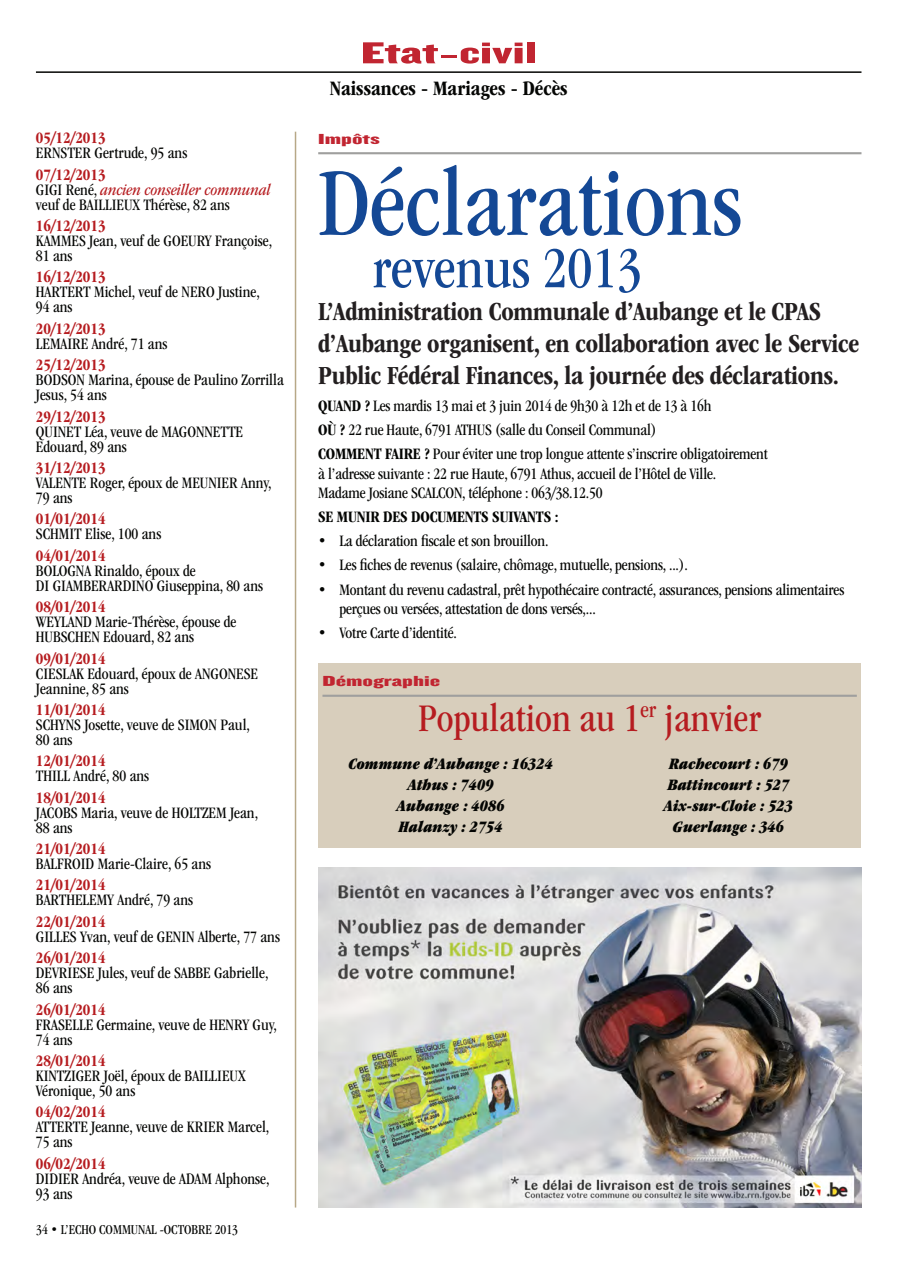
<style>
.page{position:relative;width:900px;height:1273px;background:#fff}
.page>*{position:absolute;margin:0;border:0;box-sizing:border-box;transform-origin:0 0}
.Paragraph_Style20{font:condensed 99px "ITC Garamond Std";color:#144895}
.Paragraph_Style20-2{font:condensed 60px "ITC Garamond Std";color:#144895}
.Paragraph_Style44{font:condensed 40.5px "ITC Garamond Std";color:#b61c20}
.Paragraph_Style1{font:31.5px "Knockout HTF69 Full Liteweight";color:#c12531;scale:2 1}
.Paragraph_Style23{font:700 condensed 27px/32.4px "ITC Garamond Std";letter-spacing:-.01em;color:#231f20}
.Paragraph_Style1-2{font:700 condensed 21.3px "ITC Garamond Std";color:#040503}
.Paragraph_Style1-3{font:condensed 16.5px/15px "ITC Garamond Std";color:#040503}
.Paragraph_Style23-2{font:condensed 16.5px/19.8px "ITC Garamond Std";letter-spacing:-.01em;color:#040503}
.Paragraph_Style30{font:16.5px "ITC Garamond Std Ult Cond Ita";color:#040503}
.Paragraph_Style23-3{font:700 condensed 16.5px "ITC Garamond Std";letter-spacing:-.01em;color:#040503}
.Paragraph_Style1-4{font:15px "Knockout HTF69 Full Liteweight";color:#c12531;scale:2 1}
.t1{font:condensed 14.1px "ITC Garamond Std";color:#040503}
.s1{font-weight:700;color:#b61c20}
.s2{font-style:italic;color:#b61c20}
.s3{font-family:"Times New Roman MT Std"}
.s4{font-family:"Times New Roman MT Std";font-weight:400;font-stretch:normal}
.s5{font-weight:700}
</style>
<div class="page">
<div style="left:318px;top:663px;width:542px;height:79px;background:#d8cebc"></div>
<hr style="left:322px;top:695px;width:534px;height:2px;background:#9f9f9e">
<hr style="left:318px;top:152px;width:543px;height:2px;background:#9f9f9e">
<hr style="left:36px;top:71px;width:825px;height:2px;background:#040503">
<img style="left:318px;top:867px;width:542px;height:340px">
<div style="left:318px;top:742px;width:542px;height:105px;background:#d8cebc"></div>
<hr style="left:295px;top:132px;width:1px;height:1075px;background:#b7a887">
<p class="Paragraph_Style1-3" style="left:36px;top:131px;width:153px"><span class="s1">05/12/2013<br></span>ERNSTER Gertrude, 95 ans</p>
<p class="Paragraph_Style1-3" style="left:36px;top:167px;width:236px"><span class="s1">07/12/2013<br></span>GIGI René, <span class="s2">ancien conseiller communal </span>veuf de BAILLIEUX Thérèse, 82 ans</p>
<p class="Paragraph_Style1-3" style="left:36px;top:218px;width:238px"><span class="s1">16/12/2013<br></span>KAMMES Jean, veuf de GOEURY Françoise,<br>81 ans</p>
<p class="Paragraph_Style1-3" style="left:36px;top:270px;width:225px"><span class="s1">16/12/2013<br></span>HARTERT Michel, veuf de NERO Justine,<br>94 ans</p>
<p class="Paragraph_Style1-3" style="left:36px;top:321px;width:133px"><span class="s1">20/12/2013<br></span>LEMAIRE André, 71 ans</p>
<p class="Paragraph_Style1-3" style="left:36px;top:358px;width:249px"><span class="s1">25/12/2013<br></span>BODSON Marina, épouse de Paulino Zorrilla<br>Jesus, 54 ans</p>
<p class="Paragraph_Style1-3" style="left:36px;top:409px;width:208px"><span class="s1">29/12/2013<br></span>QUINET Léa, veuve de MAGONNETTE<br>Edouard, 89 ans</p>
<p class="Paragraph_Style1-3" style="left:36px;top:460px;width:237px"><span class="s1">31/12/2013<br></span>VALENTE Roger, époux de MEUNIER Anny,<br>79 ans</p>
<p class="Paragraph_Style1-3" style="left:36px;top:512px;width:127px"><span class="s1">01/01/2014<br></span>SCHMIT Elise, 100 ans</p>
<p class="Paragraph_Style1-3" style="left:36px;top:548px;width:228px"><span class="s1">04/01/2014<br></span>BOLOGNA Rinaldo, époux de<br>DI GIAMBERARDINO Giuseppina, 80 ans</p>
<p class="Paragraph_Style1-3" style="left:36px;top:599px;width:202px"><span class="s1">08/01/2014<br></span>WEYLAND Marie-Thérèse, épouse de<br>HUBSCHEN Edouard, 82 ans</p>
<p class="Paragraph_Style1-3" style="left:36px;top:651px;width:223px"><span class="s1">09/01/2014<br></span>CIESLAK Edouard, époux de ANGONESE<br>Jeannine, 85 ans</p>
<p class="Paragraph_Style1-3" style="left:36px;top:702px;width:215px"><span class="s1">11/01/2014<br></span>SCHYNS Josette, veuve de SIMON Paul,<br>80 ans</p>
<p class="Paragraph_Style1-3" style="left:36px;top:754px;width:115px"><span class="s1">12/01/2014<br></span>THILL André, 80 ans</p>
<p class="Paragraph_Style1-3" style="left:36px;top:790px;width:223px"><span class="s1">18/01/2014<br></span>JACOBS Maria, veuve de HOLTZEM Jean,<br>88 ans</p>
<p class="Paragraph_Style1-3" style="left:36px;top:841px;width:177px"><span class="s1">21/01/2014<br></span>BALFROID Marie-Claire, 65 ans</p>
<p class="Paragraph_Style1-3" style="left:36px;top:878px;width:159px"><span class="s1">21/01/2014<br></span>BARTHELEMY André, 79 ans</p>
<p class="Paragraph_Style1-3" style="left:36px;top:914px;width:245px"><span class="s1">22/01/2014<br></span>GILLES Yvan, veuf de GENIN Alberte, 77 ans</p>
<p class="Paragraph_Style1-3" style="left:36px;top:951px;width:234px"><span class="s1">26/01/2014<br></span>DEVRIESE Jules, veuf de SABBE Gabrielle,<br>86 ans</p>
<p class="Paragraph_Style1-3" style="left:36px;top:1002px;width:242px"><span class="s1">26/01/2014<br></span>FRASELLE Germaine, veuve de HENRY Guy,<br>74 ans</p>
<p class="Paragraph_Style1-3" style="left:36px;top:1053px;width:211px"><span class="s1">28/01/2014<br></span>KINTZIGER Joël, époux de BAILLIEUX<br>Véronique, 50 ans</p>
<p class="Paragraph_Style1-3" style="left:36px;top:1105px;width:235px"><span class="s1">04/02/2014<br></span>ATTERTE Jeanne, veuve de KRIER Marcel,<br>75 ans</p>
<p class="Paragraph_Style1-3" style="left:36px;top:1156px;width:235px"><span class="s1">06/02/2014<br></span>DIDIER Andréa, veuve de ADAM Alphonse,<br>93 ans</p>
<p class="t1" style="left:36px;top:1222px;width:203px">34 • L’ECHO COMMUNAL -OCTOBRE 2013</p>
<p class="Paragraph_Style1" style="left:361px;top:37px;width:89px">Etat<span class="s3">-</span>civil</p>
<p class="Paragraph_Style1-2" style="left:329px;top:76px;width:239px">Naissances <span class="s4">-</span> Mariages <span class="s4">-</span> Décès</p>
<p class="Paragraph_Style1-4" style="left:318px;top:131px;width:32px">Impôts</p>
<p class="Paragraph_Style20" style="left:318px;top:148px;width:425px">Déclarations</p>
<p class="Paragraph_Style20-2" style="left:372px;top:235px;width:271px">revenus 2013</p>
<p class="Paragraph_Style23" style="left:318px;top:295px;width:542px">L’Administration Communale d’Aubange et le CPAS d’Aubange organisent, en collaboration avec le Service<br>Public Fédéral Finances, la journée des déclarations.</p>
<p class="Paragraph_Style23-2" style="left:318px;top:396px;width:395px"><span class="s5">QUAND ?</span> Les mardis 13 mai et 3 juin 2014 de 9h30 à 12h et de 13 à 16h</p>
<p class="Paragraph_Style23-2" style="left:318px;top:420px;width:340px"><span class="s5">OÙ ?</span> 22 rue Haute, 6791 ATHUS (salle du Conseil Communal)</p>
<p class="Paragraph_Style23-2" style="left:318px;top:444px;width:451px"><span class="s5">COMMENT FAIRE ?</span> Pour éviter une trop longue attente s’inscrire obligatoirement à l’adresse suivante : 22 rue Haute, 6791 Athus, accueil de l’Hôtel de Ville.<br>Madame Josiane SCALCON, téléphone : 063/38.12.50</p>
<p class="Paragraph_Style23-3" style="left:318px;top:508px;width:242px">SE MUNIR DES DOCUMENTS SUIVANTS :</p>
<p class="Paragraph_Style23-2" style="left:318px;top:531px;width:232px">• La déclaration fiscale et son brouillon.</p>
<p class="Paragraph_Style23-2" style="left:318px;top:555px;width:371px">• Les fiches de revenus (salaire, chômage, mutuelle, pensions, ...).</p>
<p class="Paragraph_Style23-2" style="left:339px;top:579px;width:506px;text-indent:-21px">• Montant du revenu cadastral, prêt hypothécaire contracté, assurances, pensions alimentaires perçues ou versées, attestation de dons versés,...</p>
<p class="Paragraph_Style23-2" style="left:318px;top:623px;width:140px">• Votre Carte d’identité.</p>
<p class="Paragraph_Style1-4" style="left:322px;top:673px;width:60px">Démographie</p>
<p class="Paragraph_Style44" style="left:418px;top:696px;width:344px">Population au 1<sup>er</sup> janvier</p>
<p class="Paragraph_Style30" style="left:348px;top:754px;width:206px">Commune d’Aubange : 16324</p>
<p class="Paragraph_Style30" style="left:408px;top:775px;width:87px">Athus : 7409</p>
<p class="Paragraph_Style30" style="left:397px;top:796px;width:109px">Aubange : 4086</p>
<p class="Paragraph_Style30" style="left:398px;top:817px;width:106px">Halanzy : 2754</p>
<p class="Paragraph_Style30" style="left:669px;top:754px;width:120px">Rachecourt : 679</p>
<p class="Paragraph_Style30" style="left:667px;top:775px;width:123px">Battincourt : 527</p>
<p class="Paragraph_Style30" style="left:663px;top:796px;width:131px">Aix-sur-Cloie : 523</p>
<p class="Paragraph_Style30" style="left:672px;top:817px;width:113px">Guerlange : 346</p>
</div>
